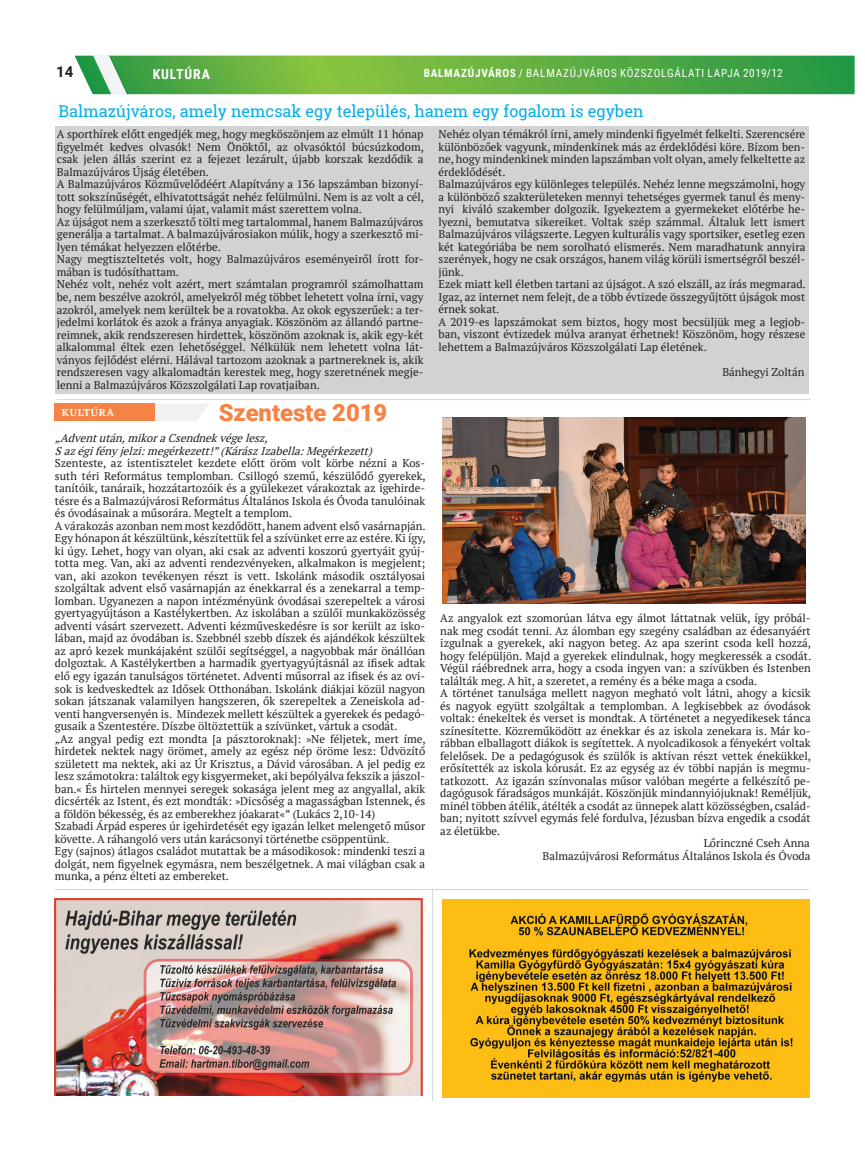
<style>
.page{position:relative;width:865px;height:1156px;background:#fff}
.page>*{position:absolute;margin:0;border:0;box-sizing:border-box;transform-origin:0 0}
.t1{font:900 23.75px "Roboto";color:#f58345}
.t2{font:16.25px "Roboto Slab";color:#00aeef}
.t3{font:700 15px "Roboto";color:#231f20}
.t4{font:700 13.75px "Roboto Condensed";color:#fff}
.t5{font:11.25px/12.5px "PT Serif";color:#231f20}
.t6{font:italic 11.25px/12.5px "PT Serif";color:#231f20}
.t7{font:11.25px "Roboto Condensed";letter-spacing:.065em;color:#fff}
.t8{font:700 10px "PT Serif";letter-spacing:.08em;color:#fff}
.s1{font-weight:700}
</style>
<div class="page">
<svg style="left:75px;top:55px;width:779px;height:40px;background:#64b24e"></svg>
<hr style="left:57px;top:399px;width:753px;height:1px;background:#d8dde1">
<svg style="left:155px;top:404px;width:53px;height:17px"></svg>
<div style="left:54px;top:403px;width:101px;height:18px;background:#f58345"></div>
<img style="left:55px;top:898px;width:367px;height:197px">
<img style="left:442px;top:899px;width:367px;height:197px">
<img style="left:442px;top:417px;width:363px;height:186px">
<hr style="left:432px;top:888px;width:1px;height:212px;background:#d8dde1">
<hr style="left:55px;top:888px;width:754px;height:1px;background:#d8dde1">
<div style="left:56px;top:126px;width:753px;height:267px;background:#d1d2d4"></div>
<h3 class="t3" style="left:56px;top:62px;width:19px">14</h3>
<p class="t4" style="left:153px;top:64px;width:27px">KULTÚRA</p>
<p class="t7" style="left:424px;top:65px;width:360px"><span class="s1">Balmazújváros</span> / BALMAZÚJVÁROS KÖZSZOLGÁLATI LAPJA 2019/12</p>
<h2 class="t2" style="left:59px;top:100px;width:586px">Balmazújváros, amely nemcsak egy település, hanem egy fogalom is egyben</h2>
<p class="t5" style="left:57px;top:128px;width:369px">A sporthírek előtt engedjék meg, hogy megköszönjem az elmúlt 11 hónap figyelmét kedves olvasók! Nem Önöktől, az olvasóktól búcsúzkodom, csak jelen állás szerint ez a fejezet lezárult, újabb korszak kezdődik a Balmazújváros Újság életében.<br>A Balmazújváros Közművelődéért Alapítvány a 136 lapszámban bizonyí&shy;tott sokszínűségét, elhivatottságát nehéz felülmúlni. Nem is az volt a cél, hogy felülmúljam, valami újat, valamit mást szerettem volna.<br>Az újságot nem a szerkesztő tölti meg tartalommal, hanem Balmazújváros generálja a tartalmat. A balmazújvárosiakon múlik, hogy a szerkesztő mi&shy;lyen témákat helyezzen előtérbe.<br>Nagy megtiszteltetés volt, hogy Balmazújváros eseményeiről írott for&shy;mában is tudósíthattam.<br>Nehéz volt, nehéz volt azért, mert számtalan programról számolhattam be, nem beszélve azokról, amelyekről még többet lehetett volna írni, vagy azokról, amelyek nem kerültek be a rovatokba. Az okok egyszerűek: a ter&shy;jedelmi korlátok és azok a fránya anyagiak. Köszönöm az állandó partne&shy;reimnek, akik rendszeresen hirdettek, köszönöm azoknak is, akik egy-két alkalommal éltek ezen lehetőséggel. Nélkülük nem lehetett volna lát&shy;ványos fejlődést elérni. Hálával tartozom azoknak a partnereknek is, akik rendszeresen vagy alkalomadtán kerestek meg, hogy szeretnének megje&shy;lenni a Balmazújváros Közszolgálati Lap rovatjaiban.</p>
<p class="t5" style="left:438px;top:128px;width:369px">Nehéz olyan témákról írni, amely mindenki figyelmét felkelti. Szerencsére különbözőek vagyunk, mindenkinek más az érdeklődési köre. Bízom ben&shy;ne, hogy mindenkinek minden lapszámban volt olyan, amely felkeltette az érdeklődését.<br>Balmazújváros egy különleges település. Nehéz lenne megszámolni, hogy a különböző szakterületeken mennyi tehetséges gyermek tanul és meny&shy;nyi kiváló szakember dolgozik. Igyekeztem a gyermekeket előtérbe he&shy;lyezni, bemutatva sikereiket. Voltak szép számmal. Általuk lett ismert Balmazújváros világszerte. Legyen kulturális vagy sportsiker, esetleg ezen két kategóriába be nem sorolható elismerés. Nem maradhatunk annyira szerények, hogy ne csak országos, hanem világ körüli ismertségről beszél&shy;jünk.<br>Ezek miatt kell életben tartani az újságot. A szó elszáll, az írás megmarad.<br>Igaz, az internet nem felejt, de a több évtizede összegyűjtött újságok most érnek sokat.<br>A 2019-es lapszámokat sem biztos, hogy most becsüljük meg a legjob&shy;ban, viszont évtizedek múlva aranyat érhetnek! Köszönöm, hogy részese lehettem a Balmazújváros Közszolgálati Lap életének.</p>
<p class="t5" style="left:722px;top:365px;width:84px">Bánhegyi Zoltán</p>
<p class="t8" style="left:62px;top:405px;width:53px">KULTÚRA</p>
<h1 class="t1" style="left:219px;top:396px;width:170px">Szenteste 2019</h1>
<p class="t6" style="left:55px;top:432px;width:322px">„Adventután,mikoraCsendnekvégelesz,<br>Sazégifény jelzi:megérkezett!”(KárászIzabella:Megérkezett)</p>
<p class="t5" style="left:55px;top:457px;width:372px">Szenteste, az istentisztelet kezdete előtt öröm volt körbe nézni a Kos&shy;suth téri Református templomban. Csillogó szemű, készülődő gyerekek, tanítóik, tanáraik, hozzátartozóik és a gyülekezet várakoztak az igehirde&shy;tésre és a Balmazújvárosi Református Általános Iskola és Óvoda tanulóinak és óvodásainak a műsorára. Megtelt a templom.<br>A várakozás azonban nem most kezdődött, hanem advent első vasárnapján.<br>Egy hónapon át készültünk, készítettük fel a szívünket erre az estére. Ki így, ki úgy. Lehet, hogy van olyan, aki csak az adventi koszorú gyertyáit gyúj&shy;totta meg. Van, aki az adventi rendezvényeken, alkalmakon is megjelent; van, aki azokon tevékenyen részt is vett. Iskolánk második osztályosai szolgáltak advent első vasárnapján az énekkarral és a zenekarral a temp&shy;lomban. Ugyanezen a napon intézményünk óvodásai szerepeltek a városi gyertyagyújtáson a Kastélykertben. Az iskolában a szülői munkaközösség adventi vásárt szervezett. Adventi kézműveskedésre is sor került az isko&shy;lában, majd az óvodában is. Szebbnél szebb díszek és ajándékok készültek az apró kezek munkájaként szülői segítséggel, a nagyobbak már önállóan dolgoztak. A Kastélykertben a harmadik gyertyagyújtásnál az ifisek adtak elő egy igazán tanulságos történetet. Adventi műsorral az ifisek és az ovi&shy;sok is kedveskedtek az Idősek Otthonában. Iskolánk diákjai közül nagyon sokan játszanak valamilyen hangszeren, ők szerepeltek a Zeneiskola ad&shy;venti hangversenyén is. Mindezek mellett készültek a gyerekek és pedagó&shy;gusaik a Szentestére. Díszbe öltöztettük a szívünket, vártuk a csodát.<br>„Az angyal pedig ezt mondta [a pásztoroknak]: »Ne féljetek, mert íme, hirdetek nektek nagy örömet, amely az egész nép öröme lesz: Üdvözítő született ma nektek, aki az Úr Krisztus, a Dávid városában. A jel pedig ez lesz számotokra: találtok egy kisgyermeket, aki bepólyálva fekszik a jászol&shy;ban.« És hirtelen mennyei seregek sokasága jelent meg az angyallal, akik dicsérték az Istent, és ezt mondták: »Dicsőség a magasságban Istennek, és a földön békesség, és az emberekhez jóakarat«” (Lukács 2,10-14)<br>Szabadi Árpád esperes úr igehirdetését egy igazán lelket melengető műsor követte. A ráhangoló vers után karácsonyi történetbe csöppentünk.<br>Egy (sajnos) átlagos családot mutattak be a másodikosok: mindenki teszi a dolgát, nem figyelnek egymásra, nem beszélgetnek. A mai világban csak a munka, a pénz élteti az embereket.</p>
<p class="t5" style="left:440px;top:611px;width:372px">Az angyalok ezt szomorúan látva egy álmot láttatnak velük, így próbál-</p>
<p class="t5" style="left:440px;top:624px;width:372px">nak meg csodát tenni. Az álomban egy szegény családban az édesanyáért</p>
<p class="t5" style="left:440px;top:636px;width:372px">izgulnak a gyerekek, aki nagyon beteg. Az apa szerint csoda kell hozzá,</p>
<p class="t5" style="left:440px;top:649px;width:372px">hogy felépüljön. Majd a gyerekek elindulnak, hogy megkeressék a csodát.</p>
<p class="t5" style="left:440px;top:661px;width:372px">Végül ráébrednek arra, hogy a csoda ingyen van: a szívükben és Istenben</p>
<p class="t5" style="left:440px;top:674px;width:318px">találták meg. A hit, a szeretet, a remény és a béke maga a csoda.</p>
<p class="t5" style="left:440px;top:686px;width:372px">A történet tanulsága mellett nagyon megható volt látni, ahogy a kicsik</p>
<p class="t5" style="left:440px;top:699px;width:372px">és nagyok együtt szolgáltak a templomban. A legkisebbek az óvodások</p>
<p class="t5" style="left:440px;top:711px;width:372px">voltak: énekeltek és verset is mondtak. A történetet a negyedikesek tánca</p>
<p class="t5" style="left:440px;top:724px;width:372px">színesítette. Közreműködött az énekkar és az iskola zenekara is. Már ko-</p>
<p class="t5" style="left:440px;top:736px;width:372px">rábban elballagott diákok is segítettek. A nyolcadikosok a fényekért voltak</p>
<p class="t5" style="left:440px;top:749px;width:372px">felelősek. De a pedagógusok és szülők is aktívan részt vettek énekükkel,</p>
<p class="t5" style="left:440px;top:761px;width:372px">erősítették az iskola kórusát. Ez az egység az év többi napján is megmu-</p>
<p class="t5" style="left:440px;top:774px;width:372px">tatkozott. Az igazán színvonalas műsor valóban megérte a felkészítő pe-</p>
<p class="t5" style="left:440px;top:786px;width:372px">dagógusok fáradságos munkáját. Köszönjük mindannyiójuknak! Reméljük,</p>
<p class="t5" style="left:440px;top:799px;width:372px">minél többen átélik, átélték a csodát az ünnepek alatt közösségben, család-</p>
<p class="t5" style="left:440px;top:811px;width:372px">ban; nyitott szívvel egymás felé fordulva, Jézusban bízva engedik a csodát</p>
<p class="t5" style="left:440px;top:824px;width:61px">az életükbe.</p>
<p class="t5" style="left:703px;top:836px;width:108px">Lőrinczné Cseh Anna</p>
<p class="t5" style="left:542px;top:849px;width:269px">Balmazújvárosi Református Általános Iskola és Óvoda</p>
</div>
